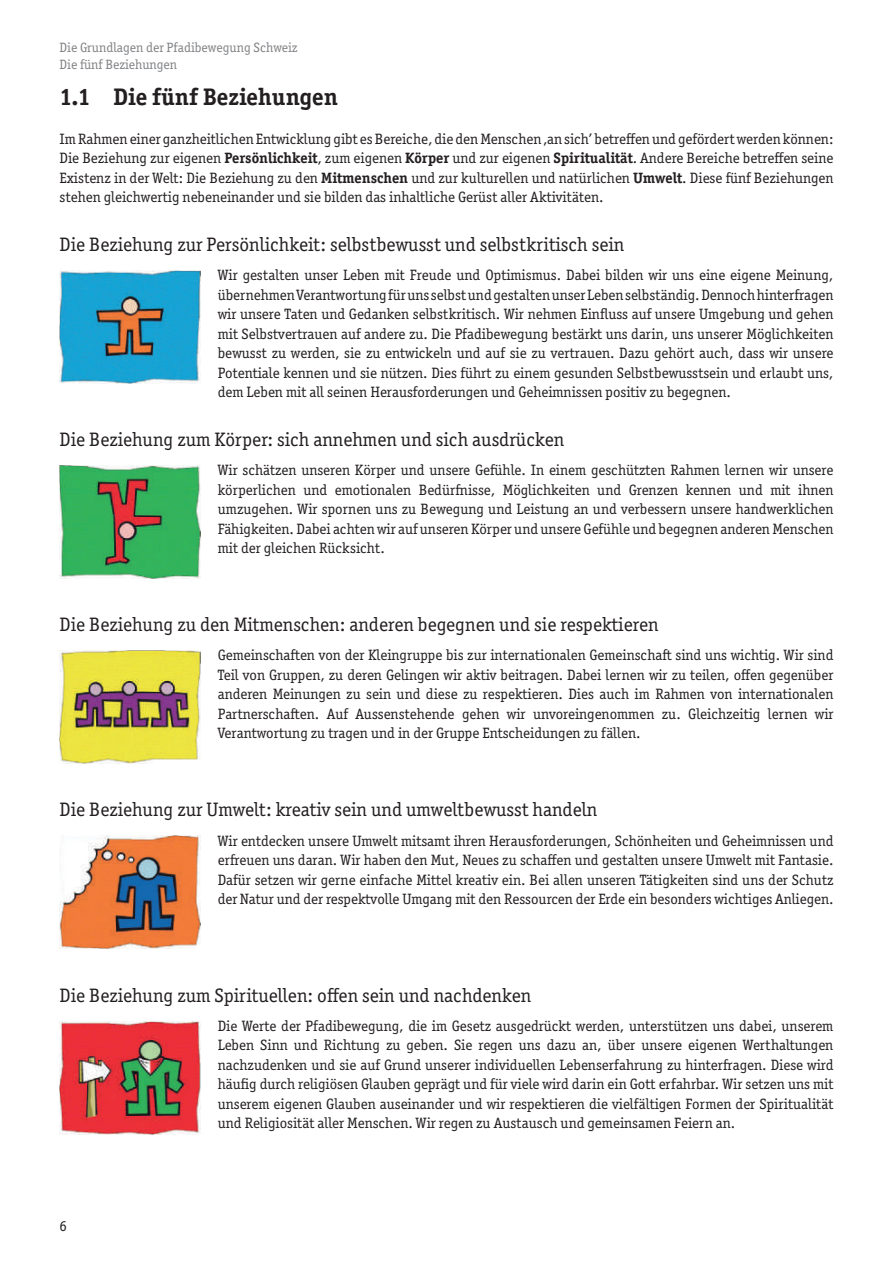
<style>
.page{position:relative;width:893px;height:1263px;background:#fff}
.page>*{position:absolute;margin:0;border:0;box-sizing:border-box;transform-origin:0 0}
.t1{font:700 24px "Officina Ser ITC";color:#231f20}
.t2{font:19.5px "Officina Serif ITC Pro";color:#231f20}
.t3{font:15px/19.5px "Officina Serif ITC Pro";color:#231f20;text-align:justify}
.t4{font:13.5px/16.5px "Officina Serif ITC Pro";color:#808285}
.s1{font-family:"Officina Ser ITC";font-weight:700}
</style>
<div class="page">
<img style="left:60px;top:270px;width:141px;height:113px">
<img style="left:60px;top:465px;width:141px;height:113px">
<img style="left:60px;top:651px;width:141px;height:112px">
<img style="left:60px;top:836px;width:141px;height:112px">
<img style="left:60px;top:1021px;width:141px;height:113px">
<p class="t4" style="left:60px;top:39px;width:240px">Die Grundlagen der Pfadibewegung Schweiz<br>Die fünf Beziehungen</p>
<h1 class="t1" style="left:60px;top:82px;width:280px">1.1 Die fünf Beziehungen</h1>
<p class="t3" style="left:60px;top:129px;width:775px">Im Rahmen einer ganzheitlichen Entwicklung gibt es Bereiche, die den Menschen ‚an sich’ betreffen und gefördert werden können:<br>Die Beziehung zur eigenen <span class="s1">Persönlichkeit</span>, zum eigenen <span class="s1">Körper</span> und zur eigenen <span class="s1">Spiritualität</span>. Andere Bereiche betreffen seine Existenz in der Welt: Die Beziehung zu den <span class="s1">Mitmenschen</span> und zur kulturellen und natürlichen <span class="s1">Umwelt</span>. Diese fünf Beziehungen stehen gleichwertig nebeneinander und sie bilden das inhaltliche Gerüst aller Aktivitäten.</p>
<h2 class="t2" style="left:60px;top:233px;width:566px">Die Beziehung zur Persönlichkeit: selbstbewusst und selbstkritisch sein</h2>
<p class="t3" style="left:218px;top:265px;width:617px">Wir gestalten unser Leben mit Freude und Optimismus. Dabei bilden wir uns eine eigene Meinung, übernehmen Verantwortung für uns selbst und gestalten unser Leben selbständig. Dennoch hinterfragen wir unsere Taten und Gedanken selbstkritisch. Wir nehmen Einfluss auf unsere Umgebung und gehen mit Selbstvertrauen auf andere zu. Die Pfadibewegung bestärkt uns darin, uns unserer Möglichkeiten bewusst zu werden, sie zu entwickeln und auf sie zu vertrauen. Dazu gehört auch, dass wir unsere Potentiale kennen und sie nützen. Dies führt zu einem gesunden Selbstbewusstsein und erlaubt uns, dem Leben mit all seinen Herausforderungen und Geheimnissen positiv zu begegnen.</p>
<h2 class="t2" style="left:60px;top:428px;width:506px">Die Beziehung zum Körper: sich annehmen und sich ausdrücken</h2>
<p class="t3" style="left:218px;top:460px;width:617px">Wir schätzen unseren Körper und unsere Gefühle. In einem geschützten Rahmen lernen wir unsere körperlichen und emotionalen Bedürfnisse, Möglichkeiten und Grenzen kennen und mit ihnen umzugehen. Wir spornen uns zu Bewegung und Leistung an und verbessern unsere handwerklichen Fähigkeiten. Dabei achten wir auf unseren Körper und unsere Gefühle und begegnen anderen Menschen mit der gleichen Rücksicht.</p>
<h2 class="t2" style="left:60px;top:613px;width:600px">Die Beziehung zu den Mitmenschen: anderen begegnen und sie respektieren</h2>
<p class="t3" style="left:218px;top:645px;width:617px">Gemeinschaften von der Kleingruppe bis zur internationalen Gemeinschaft sind uns wichtig. Wir sind Teil von Gruppen, zu deren Gelingen wir aktiv beitragen. Dabei lernen wir zu teilen, offen gegenüber anderen Meinungen zu sein und diese zu respektieren. Dies auch im Rahmen von internationalen Partnerschaften. Auf Aussenstehende gehen wir unvoreingenommen zu. Gleichzeitig lernen wir Verantwortung zu tragen und in der Gruppe Entscheidungen zu fällen.</p>
<h2 class="t2" style="left:60px;top:798px;width:539px">Die Beziehung zur Umwelt: kreativ sein und umweltbewusst handeln</h2>
<p class="t3" style="left:218px;top:831px;width:617px">Wir entdecken unsere Umwelt mitsamt ihren Herausforderungen, Schönheiten und Geheimnissen und erfreuen uns daran. Wir haben den Mut, Neues zu schaffen und gestalten unsere Umwelt mit Fantasie.<br>Dafür setzen wir gerne einfache Mittel kreativ ein. Bei allen unseren Tätigkeiten sind uns der Schutz der Natur und der respektvolle Umgang mit den Ressourcen der Erde ein besonders wichtiges Anliegen.</p>
<h2 class="t2" style="left:60px;top:984px;width:473px">Die Beziehung zum Spirituellen: offen sein und nachdenken</h2>
<p class="t3" style="left:218px;top:1016px;width:617px">Die Werte der Pfadibewegung, die im Gesetz ausgedrückt werden, unterstützen uns dabei, unserem Leben Sinn und Richtung zu geben. Sie regen uns dazu an, über unsere eigenen Werthaltungen nachzudenken und sie auf Grund unserer individuellen Lebenserfahrung zu hinterfragen. Diese wird häufig durch religiösen Glauben geprägt und für viele wird darin ein Gott erfahrbar. Wir setzen uns mit unserem eigenen Glauben auseinander und wir respektieren die vielfältigen Formen der Spiritualität und Religiosität aller Menschen. Wir regen zu Austausch und gemeinsamen Feiern an.</p>
<p class="t3" style="left:60px;top:1216px;width:9px">6</p>
</div>
